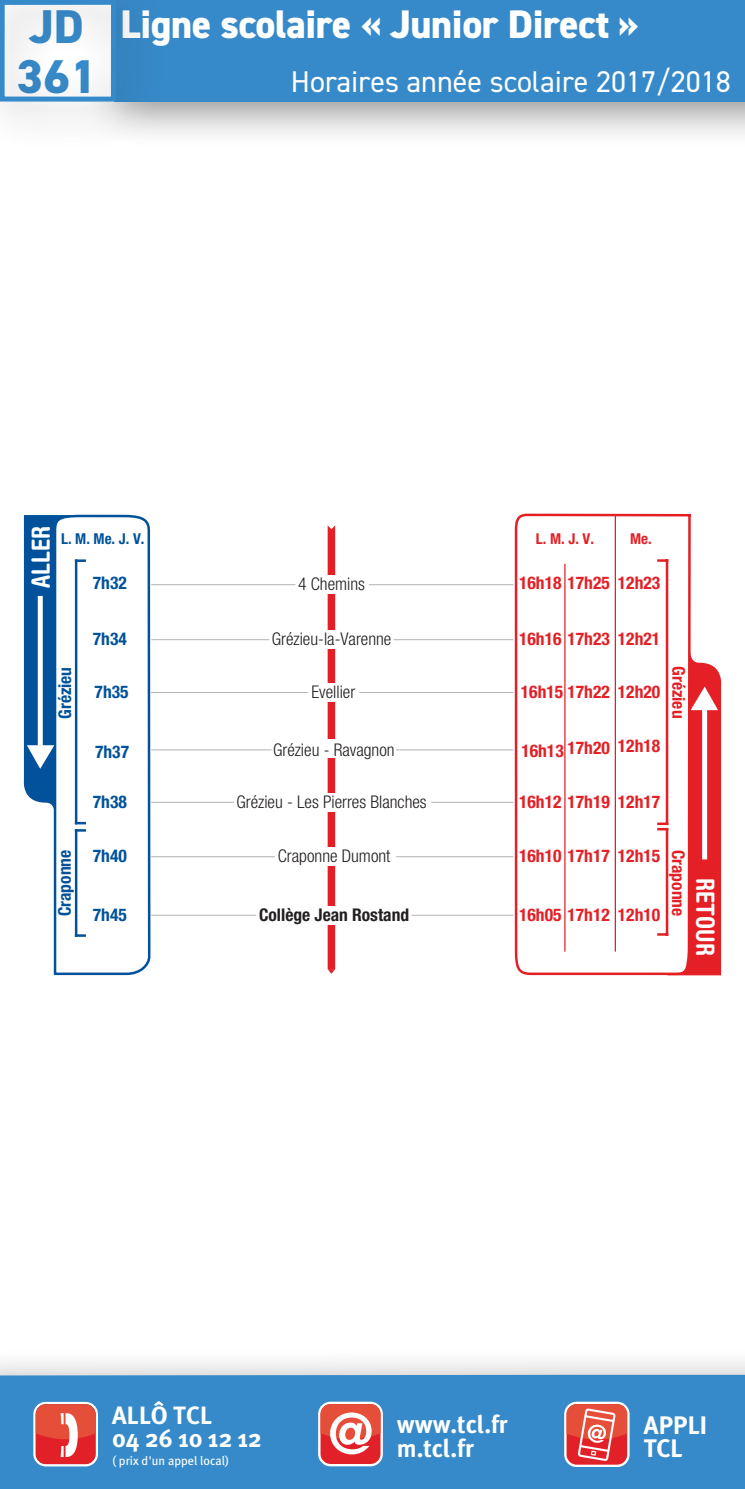
<style>
.page{position:relative;width:745px;height:1489px;background:#fff}
.page>*{position:absolute;margin:0;border:0;box-sizing:border-box;transform-origin:0 0}
.t1{font:800 47.5px "DIN2014";color:#378ac9}
.t2{font:800 40px "DIN2014";letter-spacing:-.01em;color:#fff}
.t3{font:30px "DIN2014";color:#fff}
.t4{font:700 25.25px/23.8px "Meta Plus";letter-spacing:-.005em;color:#fff}
.t5{font:700 25px/23.2px "Meta Plus";color:#fff}
.t6{font:700 condensed 25px "Helvetica Rounded";color:#fff}
.t7{font:700 condensed 17.5px "Helvetica Neue";color:#e41f25}
.t8{font:300 condensed 17.5px "Helvetica Neue";color:#231f20}
.t9{font:700 condensed 17.5px "Helvetica Neue";color:#01529a}
.t10{font:700 condensed 17.5px "Helvetica Neue";color:#231f20}
.t11{font:700 condensed 15px "Helvetica Neue";color:#01529a}
.t12{font:700 condensed 15px "Helvetica Neue";color:#e41f25}
.t13{font:12.5px "Meta Plus";color:#fff}
.s1{font-size:47.5px;color:#378ac9}
</style>
<div class="page">
<div style="left:85px;top:0;width:659px;height:151px;background:#231f20;opacity:.5"></div>
<div style="left:113px;top:0;width:631px;height:102px;background:#378ac9"></div>
<div style="left:0;top:1345px;width:744px;height:143px;background:#231f20;opacity:.5"></div>
<div style="left:0;top:1374px;width:744px;height:114px;background:#378ac9"></div>
<svg style="left:33px;top:1401px;width:65px;height:65px"></svg>
<svg style="left:318px;top:1401px;width:64px;height:65px"></svg>
<div style="left:320px;top:1403px;width:60px;height:60px;background:#e12127;border-radius:10px"></div>
<svg style="left:320px;top:1403px;width:60px;height:51px"></svg>
<svg style="left:563px;top:1401px;width:66px;height:65px"></svg>
<div style="left:566px;top:1403px;width:60px;height:61px;background:#e12127;border-radius:10px"></div>
<svg style="left:566px;top:1403px;width:60px;height:57px"></svg>
<div style="left:327px;top:529px;width:8px;height:440px;background:#e41f25"></div>
<hr style="left:368px;top:584px;width:145px;height:1px;background:#b2b3b7">
<hr style="left:151px;top:584px;width:144px;height:1px;background:#b2b3b7">
<hr style="left:393px;top:639px;width:120px;height:1px;background:#b2b3b7">
<hr style="left:151px;top:639px;width:118px;height:1px;background:#b2b3b7">
<hr style="left:359px;top:692px;width:154px;height:1px;background:#b2b3b7">
<hr style="left:151px;top:692px;width:157px;height:1px;background:#b2b3b7">
<hr style="left:396px;top:749px;width:117px;height:1px;background:#b2b3b7">
<hr style="left:151px;top:749px;width:120px;height:1px;background:#b2b3b7">
<hr style="left:431px;top:801px;width:82px;height:1px;background:#b2b3b7">
<hr style="left:151px;top:801px;width:83px;height:1px;background:#b2b3b7">
<svg style="left:53px;top:514px;width:99px;height:461px"></svg>
<svg style="left:24px;top:515px;width:125px;height:458px"></svg>
<svg style="left:513px;top:513px;width:178px;height:462px"></svg>
<hr style="left:665px;top:560px;width:2px;height:263px;background:#e41f25">
<svg style="left:658px;top:559px;width:8px;height:3px"></svg>
<svg style="left:658px;top:638px;width:62px;height:337px"></svg>
<hr style="left:614px;top:515px;width:1px;height:436px;background:#e41f25">
<svg style="left:327px;top:525px;width:8px;height:5px"></svg>
<hr style="left:564px;top:563px;width:1px;height:388px;background:#e41f25">
<div style="left:320px;top:792px;width:22px;height:19px;background:#fff"></div>
<div style="left:320px;top:575px;width:22px;height:19px;background:#fff"></div>
<div style="left:320px;top:630px;width:22px;height:19px;background:#fff"></div>
<div style="left:320px;top:683px;width:22px;height:19px;background:#fff"></div>
<div style="left:320px;top:738px;width:22px;height:19px;background:#fff"></div>
<hr style="left:396px;top:856px;width:117px;height:1px;background:#b2b3b7">
<hr style="left:151px;top:856px;width:124px;height:1px;background:#b2b3b7">
<div style="left:322px;top:847px;width:22px;height:19px;background:#fff"></div>
<svg style="left:327px;top:969px;width:8px;height:4px"></svg>
<hr style="left:411px;top:914px;width:102px;height:1px;background:#b2b3b7">
<hr style="left:151px;top:914px;width:105px;height:1px;background:#b2b3b7">
<div style="left:322px;top:905px;width:22px;height:19px;background:#fff"></div>
<div style="left:0;top:0;width:164px;height:151px;background:#231f20;opacity:.5"></div>
<div style="left:0;top:0;width:116px;height:102px;border:5px solid #378ac9"></div>
<h2 class="t2" style="left:29px;top:-2px;width:611px"><span class="s1">JD</span> Ligne scolaire « Junior Direct »</h2>
<h1 class="t1" style="left:17px;top:45px;width:81px">361</h1>
<h3 class="t3" style="left:291px;top:63px;width:441px">Horaires année scolaire 2017/2018</h3>
<h3 class="t6" style="left:26px;top:588px;width:64px;rotate:-90deg">ALLER</h3>
<p class="t11" style="left:61px;top:530px;width:85px">L. M. Me. J. V.</p>
<p class="t9" style="left:93px;top:572px;width:35px">7h32</p>
<p class="t8" style="left:298px;top:573px;width:68px">4 Chemins</p>
<p class="t12" style="left:535px;top:529px;width:59px">L. M. J. V.</p>
<p class="t7" style="left:518px;top:572px;width:92px">16h18 17h25</p>
<p class="t12" style="left:629px;top:529px;width:23px">Me.</p>
<p class="t7" style="left:617px;top:572px;width:44px">12h23</p>
<p class="t9" style="left:54px;top:719px;width:54px;rotate:-90deg">Grézieu</p>
<p class="t9" style="left:54px;top:916px;width:68px;rotate:-90deg">Craponne</p>
<p class="t9" style="left:93px;top:628px;width:35px">7h34</p>
<p class="t8" style="left:271px;top:629px;width:121px">Grézieu-la-Varenne</p>
<p class="t7" style="left:518px;top:628px;width:92px">16h16 17h23</p>
<p class="t7" style="left:617px;top:628px;width:44px">12h21</p>
<p class="t9" style="left:95px;top:681px;width:35px">7h35</p>
<p class="t8" style="left:311px;top:682px;width:45px">Evellier</p>
<p class="t7" style="left:520px;top:681px;width:90px">16h15 17h22</p>
<p class="t7" style="left:617px;top:681px;width:44px">12h20</p>
<p class="t7" style="left:688px;top:666px;width:54px;rotate:90deg">Grézieu</p>
<p class="t9" style="left:95px;top:741px;width:35px">7h37</p>
<p class="t9" style="left:93px;top:790px;width:35px">7h38</p>
<p class="t8" style="left:273px;top:739px;width:123px">Grézieu - Ravagnon</p>
<p class="t8" style="left:236px;top:791px;width:192px">Grézieu - Les Pierres Blanches</p>
<p class="t7" style="left:567px;top:737px;width:44px">17h20</p>
<p class="t7" style="left:521px;top:739px;width:44px">16h13</p>
<p class="t7" style="left:617px;top:735px;width:44px">12h18</p>
<p class="t7" style="left:518px;top:790px;width:92px">16h12 17h19</p>
<p class="t7" style="left:617px;top:790px;width:44px">12h17</p>
<p class="t8" style="left:278px;top:845px;width:114px">Craponne Dumont</p>
<p class="t9" style="left:93px;top:845px;width:35px">7h40</p>
<p class="t7" style="left:617px;top:845px;width:44px">12h15</p>
<p class="t7" style="left:518px;top:845px;width:92px">16h10 17h17</p>
<p class="t9" style="left:93px;top:903px;width:35px">7h45</p>
<p class="t10" style="left:259px;top:903px;width:151px">Collège Jean Rostand</p>
<p class="t7" style="left:518px;top:903px;width:142px">16h05 17h12 2h10</p>
<p class="t7" style="left:617px;top:903px;width:10px">1</p>
<p class="t7" style="left:688px;top:849px;width:68px;rotate:90deg">Craponne</p>
<h3 class="t6" style="left:720px;top:878px;width:79px;rotate:90deg">RETOUR</h3>
<h3 class="t5" style="left:112px;top:1403px;width:151px">ALLÔ TCL<br>04 26 10 12 12</h3>
<p class="t13" style="left:112px;top:1453px;width:119px">( prix d'un appel local)</p>
<h3 class="t5" style="left:396px;top:1412px;width:112px">www.tcl.fr m.tcl.fr</h3>
<h3 class="t4" style="left:643px;top:1412px;width:65px">APPLI<br>TCL</h3>
</div>
